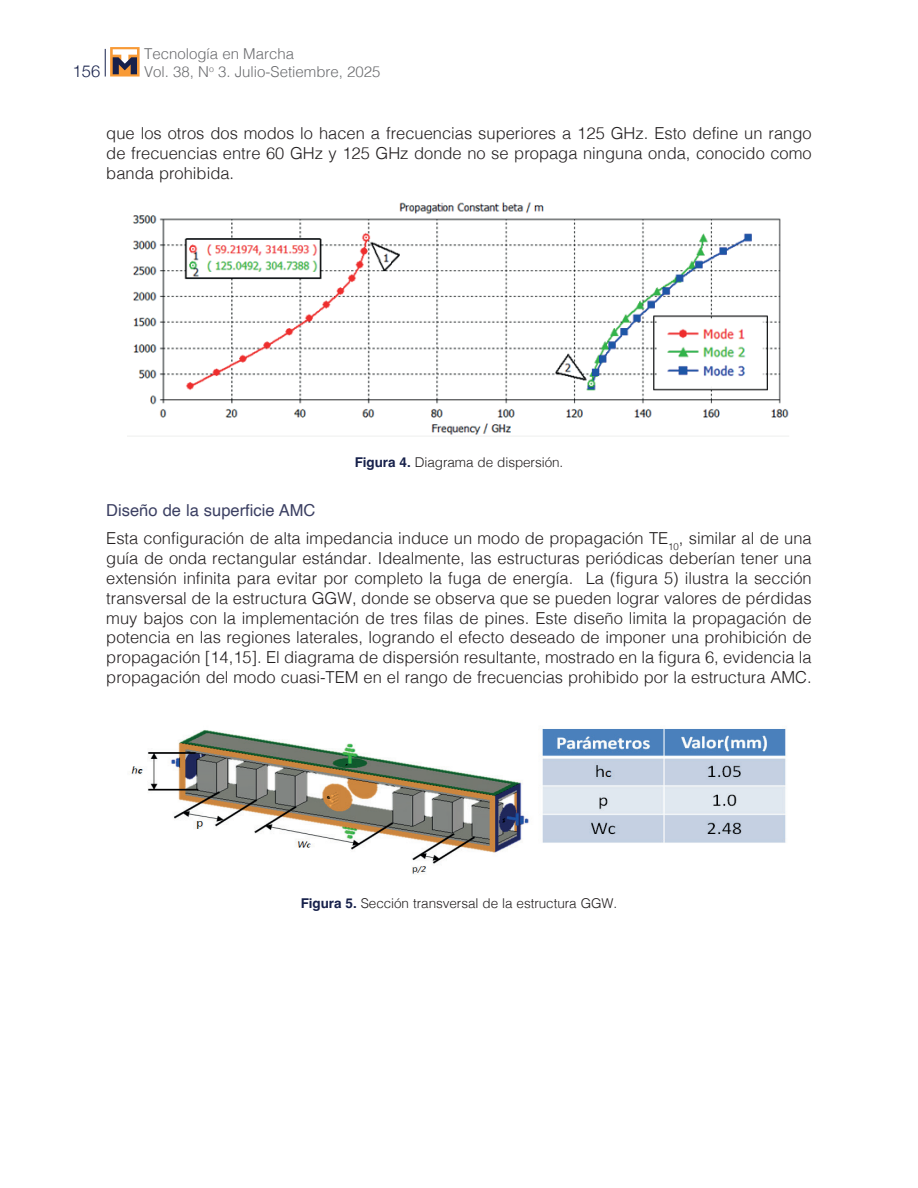
<style>
.page{position:relative;width:918px;height:1188px;background:#fff}
.page>*{position:absolute;margin:0;border:0;box-sizing:border-box;transform-origin:0 0}
.t1{font:300 16.5px/19.8px "Helvetica";color:#231f20;text-align:justify}
.t2{font:300 16.5px "Helvetica Neue";color:#17214b}
.t3{font:300 15px/18px "Helvetica";color:#6c6d70}
.t4{font:300 13.5px "Helvetica";letter-spacing:-.005em;color:#231f20}
.s1{font-weight:700;color:#17214b}
.s2{font-weight:400;color:#3b3f62}
</style>
<div class="page">
<svg style="left:105px;top:49px;width:1px;height:28px"></svg>
<svg style="left:110px;top:47px;width:30px;height:30px"></svg>
<svg style="left:113px;top:49px;width:24px;height:25px"></svg>
<img style="left:128px;top:202px;width:661px;height:235px">
<img style="left:131px;top:728px;width:655px;height:146px">
<p class="t2" style="left:73px;top:57px;width:29px">156</p>
<p class="t3" style="left:144px;top:43px;width:238px">Tecnología en Marcha<br>Vol. 38, N<sup>o</sup> 3. Julio-Setiembre, 2025</p>
<p class="t1" style="left:106px;top:122px;width:707px">que los otros dos modos lo hacen a frecuencias superiores a 125 GHz. Esto define un rango de frecuencias entre 60 GHz y 125 GHz donde no se propaga ninguna onda, conocido como banda prohibida.</p>
<p class="t4" style="left:355px;top:450px;width:210px"><span class="s1">Figura 4.</span> Diagrama de dispersión.</p>
<p class="t1" style="left:106px;top:495px;width:707px;line-height:28.3px"><span class="s2">Diseño de la superficie AMC<br></span>Esta configuración de alta impedancia induce un modo de propagación TE<sub>10</sub>, similar al de una</p>
<p class="t1" style="left:106px;top:547px;width:707px">guía de onda rectangular estándar. Idealmente, las estructuras periódicas deberían tener una extensión infinita para evitar por completo la fuga de energía. La (figura 5) ilustra la sección transversal de la estructura GGW, donde se observa que se pueden lograr valores de pérdidas muy bajos con la implementación de tres filas de pines. Este diseño limita la propagación de potencia en las regiones laterales, logrando el efecto deseado de imponer una prohibición de propagación [14,15]. El diagrama de dispersión resultante, mostrado en la figura 6, evidencia la propagación del modo cuasi-TEM en el rango de frecuencias prohibido por la estructura AMC.</p>
<p class="t4" style="left:301px;top:891px;width:318px"><span class="s1">Figura 5.</span> Sección transversal de la estructura GGW.</p>
</div>
